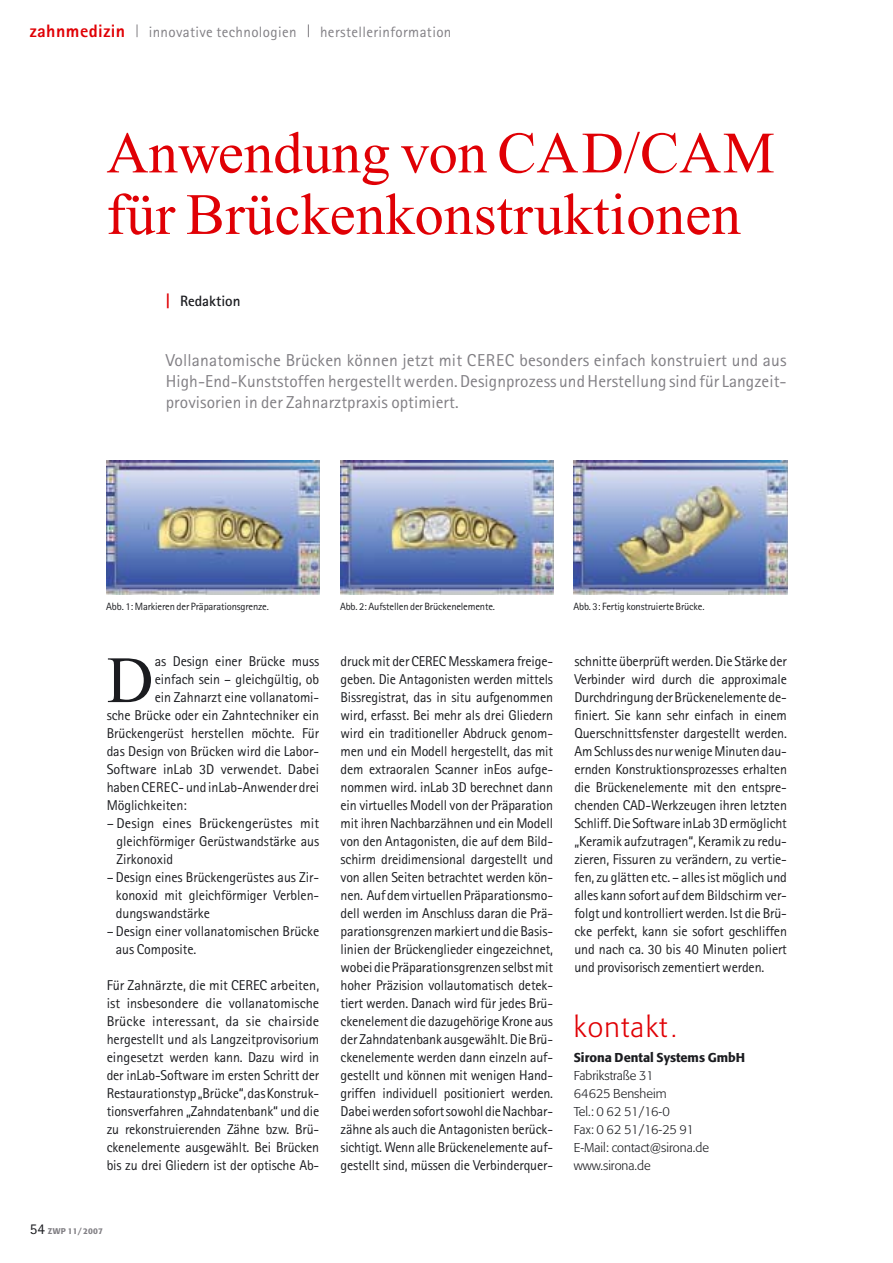
<style>
.page{position:relative;width:893px;height:1263px;background:#fff}
.page>*{position:absolute;margin:0;border:0;box-sizing:border-box;transform-origin:0 0}
.t1{font:66px "Times";color:#1b1c20}
.t2{font:58.5px/61.5px "Times";letter-spacing:.005em;color:#e00005}
.t3{font:300 28.5px "Formata";letter-spacing:.05em;color:#e00005}
.t4{font:800 18px "Rotis Sans Serif";letter-spacing:.025em;color:#e00005}
.t5{font:17.25px/21px "Rotis Sans Serif";letter-spacing:.005em;color:#817f84;text-align:justify}
.t6{font:15px "Rotis Sans Serif";letter-spacing:.025em;color:#817f84}
.t7{font:700 15px "Rotis Sans Serif";color:#1b1c20}
.t8{font:14.25px/18px "Rotis Sans Serif";letter-spacing:-.005em;color:#1b1c20;text-align:justify}
.t9{font:300 12.75px/18px "Formata";color:#1b1c20}
.t10{font:500 12.75px "Formata";color:#1b1c20}
.t11{font:10.5px "Rotis Sans Serif";letter-spacing:-.015em;color:#1b1c20}
.t12{font:500 8.25px "Formata";letter-spacing:.02em;color:#817f84}
.s1{font-size:16.5px;color:#e00005}
.s2{font-family:"Rotis Sans Serif";font-weight:400;font-size:15px;color:#1b1c20}
.s3{font-size:24px}
</style>
<div class="page">
<svg style="left:308px;top:24px;width:1px;height:13px"></svg>
<svg style="left:137px;top:24px;width:1px;height:13px"></svg>
<img style="left:106px;top:461px;width:214px;height:133px">
<img style="left:340px;top:461px;width:213px;height:133px">
<img style="left:574px;top:461px;width:213px;height:133px">
<p class="t4" style="left:30px;top:25px;width:97px">zahnmedizin</p>
<p class="t6" style="left:149px;top:27px;width:149px">innovative technologien</p>
<p class="t6" style="left:320px;top:27px;width:133px">herstellerinformation</p>
<h2 class="t2" style="left:106px;top:128px;width:670px">Anwendung von CAD/CAM für Brückenkonstruktionen</h2>
<p class="t7" style="left:166px;top:296px;width:76px"><span class="s1">|</span> Redaktion</p>
<p class="t5" style="left:166px;top:351px;width:622px">Vollanatomische Brücken können jetzt mit CEREC besonders einfach konstruiert und aus High-End-Kunststoffen hergestellt werden. Designprozess und Herstellung sind für Langzeit&shy;provisorien in der Zahnarztpraxis optimiert.</p>
<p class="t11" style="left:106px;top:603px;width:164px">Abb. 1: Markieren der Präparationsgrenze.</p>
<p class="t11" style="left:340px;top:603px;width:156px">Abb. 2: Aufstellen der Brückenelemente.</p>
<p class="t11" style="left:573px;top:603px;width:133px">Abb. 3: Fertig konstruierte Brücke.</p>
<h1 class="t1" style="left:107px;top:656px;width:48px">D</h1>
<p class="t8" style="left:155px;top:654px;width:166px">as Design einer Brücke muss</p>
<p class="t8" style="left:155px;top:672px;width:166px">einfach sein – gleichgültig, ob</p>
<p class="t8" style="left:155px;top:690px;width:166px">ein Zahnarzt eine vollanatomi-</p>
<p class="t8" style="left:107px;top:708px;width:214px">sche Brücke oder ein Zahntechniker ein</p>
<p class="t8" style="left:107px;top:726px;width:214px">Brückengerüst herstellen möchte. Für</p>
<p class="t8" style="left:107px;top:744px;width:214px">das Design von Brücken wird die Labor-</p>
<p class="t8" style="left:107px;top:762px;width:214px">Software inLab 3D verwendet. Dabei</p>
<p class="t8" style="left:107px;top:780px;width:214px">haben CEREC- und inLab-Anwender drei</p>
<p class="t8" style="left:107px;top:798px;width:82px">Möglichkeiten:</p>
<p class="t8" style="left:117px;top:816px;width:204px;text-indent:-10px">– Design eines Brückengerüstes mit gleichförmiger Gerüstwandstärke aus Zirkonoxid</p>
<p class="t8" style="left:116px;top:870px;width:205px;text-indent:-9px">– Design eines Brückengerüstes aus Zir&shy;konoxid mit gleichförmiger Verblen&shy;dungswandstärke</p>
<p class="t8" style="left:116px;top:924px;width:205px;text-indent:-9px">– Design einer vollanatomischen Brücke aus Composite.</p>
<p class="t8" style="left:107px;top:978px;width:214px">Für Zahnärzte, die mit CEREC arbeiten, ist insbesondere die vollanatomische Brücke interessant, da sie chairside hergestellt und als Langzeitprovisorium eingesetzt werden kann. Dazu wird in der inLab-Software im ersten Schritt der Restaurationstyp „Brücke“, das Konstruk&shy;tionsverfahren „Zahndatenbank“ und die zu rekonstruierenden Zähne bzw. Brü&shy;ckenelemente ausgewählt. Bei Brücken bis zu drei Gliedern ist der optische Ab-</p>
<p class="t12" style="left:30px;top:1227px;width:74px"><span class="s2">54</span> ZWP 11/ 2007</p>
<p class="t8" style="left:340px;top:654px;width:214px">druck mit der CEREC Messkamera freige&shy;geben. Die Antagonisten werden mittels Bissregistrat, das in situ aufgenommen wird, erfasst. Bei mehr als drei Gliedern wird ein traditioneller Abdruck genom&shy;men und ein Modell hergestellt, das mit dem extraoralen Scanner inEos aufge&shy;nommen wird. inLab 3D berechnet dann ein virtuelles Modell von der Präparation mit ihren Nachbarzähnen und ein Modell von den Antagonisten, die auf dem Bild&shy;schirm dreidimensional dargestellt und von allen Seiten betrachtet werden kön&shy;nen. Auf dem virtuellen Präparationsmo&shy;dell werden im Anschluss daran die Prä&shy;parationsgrenzen markiert und die Basis&shy;linien der Brückenglieder eingezeichnet, wobei die Präparationsgrenzen selbst mit hoher Präzision vollautomatisch detek&shy;tiert werden. Danach wird für jedes Brü&shy;ckenelement die dazugehörige Krone aus der Zahndatenbank ausgewählt. Die Brü&shy;ckenelemente werden dann einzeln auf&shy;gestellt und können mit wenigen Hand&shy;griffen individuell positioniert werden.<br>Dabei werden sofort sowohl die Nachbar&shy;zähne als auch die Antagonisten berück&shy;sichtigt. Wenn alle Brückenelemente auf&shy;gestellt sind, müssen die Verbinderquer-</p>
<p class="t8" style="left:574px;top:654px;width:214px">schnitte überprüft werden. Die Stärke der Verbinder wird durch die approximale Durchdringung der Brückenelemente de&shy;finiert. Sie kann sehr einfach in einem Querschnittsfenster dargestellt werden.<br>Am Schluss des nur wenige Minuten dau&shy;ernden Konstruktionsprozesses erhalten die Brückenelemente mit den entspre&shy;chenden CAD-Werkzeugen ihren letzten Schliff. Die Software inLab 3D ermöglicht „Keramik aufzutragen“, Keramik zu redu&shy;zieren, Fissuren zu verändern, zu vertie&shy;fen, zu glätten etc. – alles ist möglich und alles kann sofort auf dem Bildschirm ver&shy;folgt und kontrolliert werden. Ist die Brü&shy;cke perfekt, kann sie sofort geschliffen und nach ca. 30 bis 40 Minuten poliert und provisorisch zementiert werden.</p>
<h3 class="t3" style="left:574px;top:1014px;width:104px">kontakt <span class="s3">.</span></h3>
<p class="t10" style="left:574px;top:1052px;width:173px">Sirona Dental Systems GmbH</p>
<p class="t9" style="left:574px;top:1067px;width:137px">Fabrikstraße 31<br>64625 Bensheim<br>Tel.: 0 62 51/16-0<br>Fax: 0 62 51/16-25 91<br>E-Mail: contact@sirona.de www.sirona.de</p>
</div>
